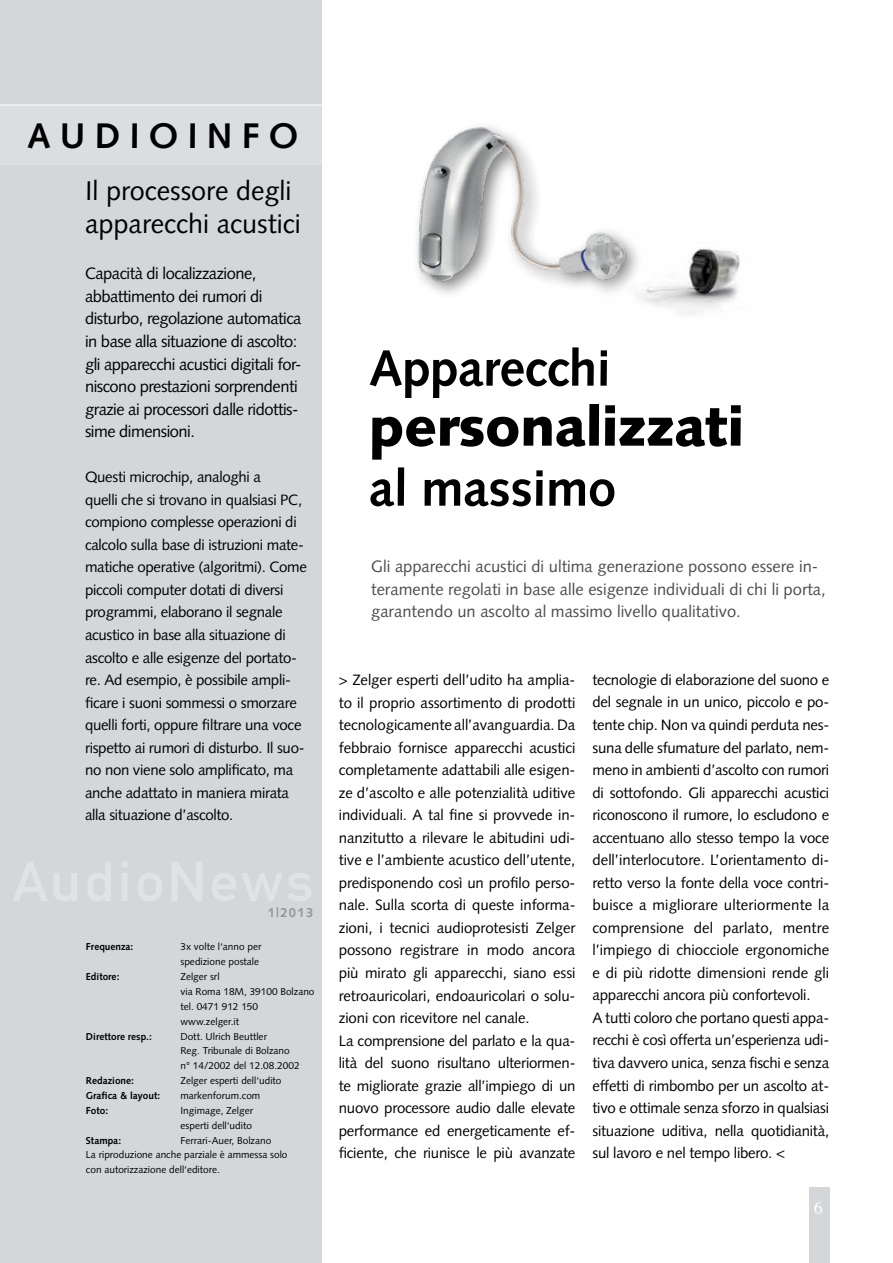
<style>
.page{position:relative;width:893px;height:1263px;background:#fff}
.page>*{position:absolute;margin:0;border:0;box-sizing:border-box;transform-origin:0 0}
.t1{font:900 55.5px "Syntax";letter-spacing:-.01em;color:#000}
.t2{font:700 51px "Syntax";letter-spacing:-.01em;color:#000}
.t3{font:700 35.55px "Syntax";letter-spacing:.26em;color:#000}
.t4{font:27px/33px "Syntax";color:#000}
.t5{font:18px "Times";color:#fff}
.t6{font:16.5px/22.5px "Syntax";letter-spacing:-.03em;color:#000}
.t7{font:16.5px/22.5px "Syntax";color:#4d4d4f}
.t8{font:15px/22.5px "Syntax";letter-spacing:-.015em;color:#000}
.t9{font:700 13.05px "Syntax";color:#939598}
.t10{font:10.05px/14.9px "Syntax";color:#000}
.t11{font:700 10.05px "Syntax";color:#000}
</style>
<div class="page">
<div style="left:0;top:0;width:322px;height:1263px;background:#d3d7da"></div>
<div style="left:0;top:105px;width:322px;height:59px;background:#dbdee1"></div>
<hr style="left:0;top:104px;width:322px;height:2px;background:#fff">
<div style="left:809px;top:1188px;width:20px;height:75px;background:#d3d7da"></div>
<hr style="left:892px;top:0;width:1px;height:1263px;background:#bbc1c4">
<div style="left:866px;top:106px;width:27px;height:59px;background:#fff"></div>
<img style="left:646px;top:248px;width:94px;height:66px">
<img style="left:416px;top:126px;width:230px;height:176px">
<h3 class="t3" style="left:27px;top:122px;width:273px">AUDIOINFO</h3>
<h3 class="t4" style="left:85px;top:177px;width:217px">Il processore degli apparecchi acustici</h3>
<p class="t6" style="left:85px;top:264px;width:218px">Capacità di localizzazione, abbattimento dei rumori di disturbo, regolazione automatica in base alla situazione di ascolto: gli apparecchi acustici digitali for&shy;niscono prestazioni sorprendenti grazie ai processori dalle ridottis&shy;sime dimensioni.</p>
<p class="t8" style="left:85px;top:467px;width:223px">Questi microchip, analoghi a<br>quelli che si trovano in qualsiasi PC, compiono complesse operazioni di calcolo sulla base di istruzioni mate&shy;matiche operative (algoritmi). Come piccoli computer dotati di diversi programmi, elaborano il segnale acustico in base alla situazione di ascolto e alle esigenze del portato&shy;re. Ad esempio, è possibile ampli&shy;ficare i suoni sommessi o smorzare quelli forti, oppure filtrare una voce rispetto ai rumori di disturbo. Il suo&shy;no non viene solo amplificato, ma anche adattato in maniera mirata alla situazione d’ascolto.</p>
<p class="t9" style="left:268px;top:907px;width:47px">1|2013</p>
<p class="t11" style="left:86px;top:943px;width:49px">Frequenza:</p>
<p class="t10" style="left:180px;top:940px;width:82px">3x volte l‘anno per spedizione postale</p>
<p class="t11" style="left:86px;top:972px;width:35px">Editore:</p>
<p class="t10" style="left:180px;top:970px;width:136px">Zelger srl<br>via Roma 18M, 39100 Bolzano tel. 0471 912 150 www.zelger.it</p>
<p class="t11" style="left:86px;top:1032px;width:67px">Direttore resp.:</p>
<p class="t10" style="left:180px;top:1029px;width:121px">Dott. Ulrich Beuttler<br>Reg. Tribunale di Bolzano n° 14/2002 del 12.08.2002</p>
<p class="t11" style="left:86px;top:1076px;width:50px">Redazione:</p>
<p class="t10" style="left:180px;top:1074px;width:103px">Zelger esperti dell‘udito</p>
<p class="t11" style="left:86px;top:1091px;width:76px">Grafica &amp; layout:</p>
<p class="t10" style="left:180px;top:1089px;width:81px">markenforum.com</p>
<p class="t11" style="left:86px;top:1106px;width:24px">Foto:</p>
<p class="t10" style="left:180px;top:1104px;width:74px">Ingimage, Zelger esperti dell‘udito</p>
<p class="t11" style="left:86px;top:1136px;width:37px">Stampa:</p>
<p class="t10" style="left:86px;top:1133px;width:203px;text-indent:95px">Ferrari-Auer, Bolzano<br>La riproduzione anche parziale è ammessa solo con autorizzazione dell‘editore.</p>
<h2 class="t2" style="left:369px;top:347px;width:243px">Apparecchi</h2>
<h1 class="t1" style="left:369px;top:404px;width:377px">personalizzati</h1>
<h2 class="t2" style="left:369px;top:467px;width:249px">al massimo</h2>
<p class="t7" style="left:371px;top:557px;width:456px">Gli apparecchi acustici di ultima generazione possono essere in&shy;teramente regolati in base alle esigenze individuali di chi li porta, garantendo un ascolto al massimo livello qualitativo.</p>
<p class="t8" style="left:339px;top:670px;width:238px">&gt; Zelger esperti dell’udito ha amplia&shy;to il proprio assortimento di prodotti tecnologicamente all’avanguardia. Da febbraio fornisce apparecchi acustici completamente adattabili alle esigen&shy;ze d’ascolto e alle potenzialità uditive individuali. A tal fine si provvede in&shy;nanzitutto a rilevare le abitudini udi&shy;tive e l’ambiente acustico dell’utente, predisponendo così un profilo perso&shy;nale. Sulla scorta di queste informa&shy;zioni, i tecnici audioprotesisti Zelger possono registrare in modo ancora più mirato gli apparecchi, siano essi retroauricolari, endoauricolari o solu&shy;zioni con ricevitore nel canale.<br>La comprensione del parlato e la qua&shy;lità del suono risultano ulteriormen&shy;te migliorate grazie all’impiego di un nuovo processore audio dalle elevate performance ed energeticamente ef&shy;ficiente, che riunisce le più avanzate</p>
<p class="t8" style="left:592px;top:670px;width:238px">tecnologie di elaborazione del suono e del segnale in un unico, piccolo e po&shy;tente chip. Non va quindi perduta nes&shy;suna delle sfumature del parlato, nem&shy;meno in ambienti d’ascolto con rumori di sottofondo. Gli apparecchi acustici riconoscono il rumore, lo escludono e accentuano allo stesso tempo la voce dell’interlocutore. L’orientamento di&shy;retto verso la fonte della voce contri&shy;buisce a migliorare ulteriormente la comprensione del parlato, mentre l’impiego di chiocciole ergonomiche e di più ridotte dimensioni rende gli apparecchi ancora più confortevoli.<br>A tutti coloro che portano questi appa&shy;recchi è così offerta un’esperienza udi&shy;tiva davvero unica, senza fischi e senza effetti di rimbombo per un ascolto at&shy;tivo e ottimale senza sforzo in qualsiasi situazione uditiva, nella quotidianità, sul lavoro e nel tempo libero. &lt;</p>
<p class="t5" style="left:814px;top:1197px;width:10px">6</p>
</div>
